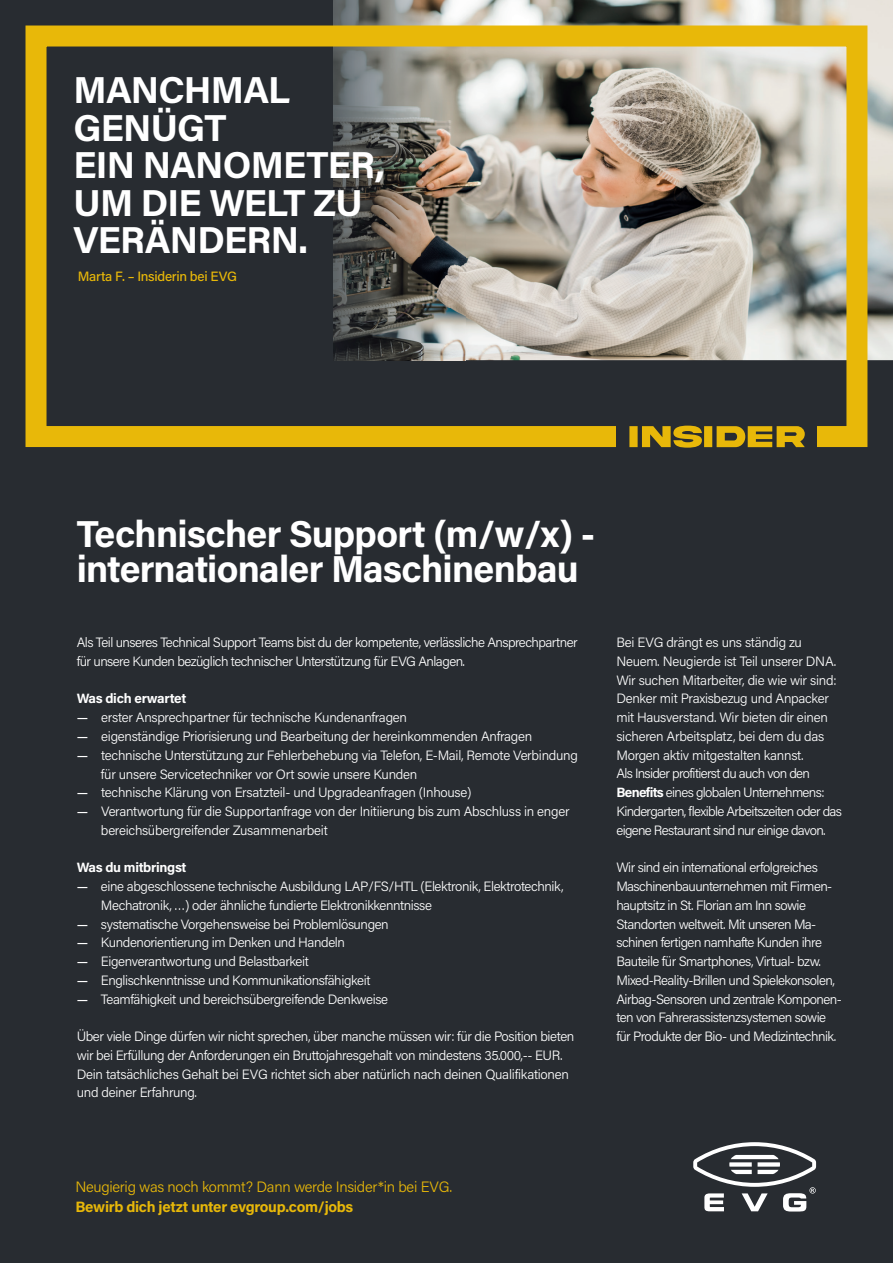
<style>
.page{position:relative;width:893px;height:1263px;background:#282c31}
.page>*{position:absolute;margin:0;border:0;box-sizing:border-box;transform-origin:0 0}
.t1{font:700 37.5px/37.5px "Acumin Pro";letter-spacing:-.02em;color:#fff}
.t2{font:300 15px "Acumin Pro";letter-spacing:-.02em;color:#e8b809}
.t3{font:700 15px "Acumin Pro";letter-spacing:-.02em;color:#e8b809}
.t4{font:300 13.5px/18.8px "Acumin Pro";letter-spacing:-.03em;color:#fff}
.t5{font:700 13.5px "Acumin Pro";letter-spacing:-.02em;color:#fff}
.t6{font:500 13.5px "Acumin Pro";letter-spacing:-.02em;color:#e8b809}
.s1{font-weight:500}
.s2{font-weight:700}
</style>
<div class="page">
<img style="left:466px;top:0;width:427px;height:360px">
<img style="left:333px;top:0;width:133px;height:360px">
<div style="left:26px;top:26px;width:841px;height:421px;border:21px solid #e8b809"></div>
<div style="left:616px;top:413px;width:200px;height:47px;background:#282c31"></div>
<svg style="left:629px;top:426px;width:176px;height:22px"></svg>
<svg style="left:693px;top:1142px;width:123px;height:69px"></svg>
<h1 class="t1" style="left:74px;top:70px;width:313px">MANCHMAL<br>GENÜGT<br>EIN NANOMETER,<br>UM DIE WELT ZU<br>VERÄNDERN.</h1>
<p class="t6" style="left:78px;top:267px;width:161px">Marta F. – Insiderin bei EVG</p>
<h1 class="t1" style="left:77px;top:514px;width:520px;line-height:35.2px">Technischer Support (m/w/x) - internationaler Maschinenbau</h1>
<p class="t4" style="left:77px;top:633px;width:502px">Als Teil unseres Technical Support Teams bist du der kompetente, verlässliche Ansprechpartner für unsere Kunden bezüglich technischer Unterstützung für EVG Anlagen.</p>
<p class="t5" style="left:77px;top:689px;width:111px">Was dich erwartet</p>
<p class="t4" style="left:77px;top:708px;width:332px"><span class="s1">—</span> erster Ansprechpartner für technische Kundenanfragen</p>
<p class="t4" style="left:77px;top:726px;width:457px"><span class="s1">—</span> eigenständige Priorisierung und Bearbeitung der hereinkommenden Anfragen</p>
<p class="t4" style="left:101px;top:745px;width:478px;text-indent:-24px"><span class="s1">—</span> technische Unterstützung zur Fehlerbehebung via Telefon, E-Mail, Remote Verbindung für unsere Servicetechniker vor Ort sowie unsere Kunden</p>
<p class="t4" style="left:77px;top:783px;width:396px"><span class="s1">—</span> technische Klärung von Ersatzteil- und Upgradeanfragen (Inhouse)</p>
<p class="t4" style="left:101px;top:801px;width:470px;text-indent:-24px"><span class="s1">—</span> Verantwortung für die Supportanfrage von der Initiierung bis zum Abschluss in enger bereichsübergreifender Zusammenarbeit</p>
<p class="t5" style="left:77px;top:858px;width:111px">Was du mitbringst</p>
<p class="t4" style="left:101px;top:876px;width:464px;text-indent:-24px"><span class="s1">—</span> eine abgeschlossene technische Ausbildung LAP/FS/HTL (Elektronik, Elektrotechnik,<br>Mechatronik, …) oder ähnliche fundierte Elektronikkenntnisse</p>
<p class="t4" style="left:77px;top:914px;width:314px"><span class="s1">—</span> systematische Vorgehensweise bei Problemlösungen</p>
<p class="t4" style="left:77px;top:933px;width:270px"><span class="s1">—</span> Kundenorientierung im Denken und Handeln</p>
<p class="t4" style="left:77px;top:951px;width:234px"><span class="s1">—</span> Eigenverantwortung und Belastbarkeit</p>
<p class="t4" style="left:77px;top:970px;width:295px"><span class="s1">—</span> Englischkenntnisse und Kommunikationsfähigkeit</p>
<p class="t4" style="left:77px;top:989px;width:313px"><span class="s1">—</span> Teamfähigkeit und bereichsübergreifende Denkweise</p>
<p class="t4" style="left:77px;top:1026px;width:499px">Über viele Dinge dürfen wir nicht sprechen, über manche müssen wir: für die Position bieten wir bei Erfüllung der Anforderungen ein Bruttojahresgehalt von mindestens 35.000,-- EUR.<br>Dein tatsächliches Gehalt bei EVG richtet sich aber natürlich nach deinen Qualifikationen und deiner Erfahrung.</p>
<p class="t4" style="left:616px;top:633px;width:227px">Bei EVG drängt es uns ständig zu Neuem. Neugierde ist Teil unserer DNA.<br>Wir suchen Mitarbeiter, die wie wir sind:<br>Denker mit Praxisbezug und Anpacker mit Hausverstand. Wir bieten dir einen sicheren Arbeitsplatz, bei dem du das Morgen aktiv mitgestalten kannst.<br>Als Insider profitierst du auch von den <span class="s2">Benefits</span> eines globalen Unternehmens:<br>Kindergarten, flexible Arbeitszeiten oder das eigene Restaurant sind nur einige davon.</p>
<p class="t4" style="left:616px;top:858px;width:227px">Wir sind ein international erfolgreiches Maschinenbauunternehmen mit Firmen&shy;hauptsitz in St. Florian am Inn sowie Standorten weltweit. Mit unseren Ma&shy;schinen fertigen namhafte Kunden ihre Bauteile für Smartphones, Virtual- bzw.<br>Mixed-Reality-Brillen und Spielekonsolen, Airbag-Sensoren und zentrale Komponen&shy;ten von Fahrerassistenzsystemen sowie für Produkte der Bio- und Medizintechnik.</p>
<p class="t2" style="left:75px;top:1177px;width:378px">Neugierig was noch kommt? Dann werde Insider*in bei EVG.</p>
<p class="t3" style="left:75px;top:1196px;width:279px">Bewirb dich jetzt unter evgroup.com/jobs</p>
</div>
